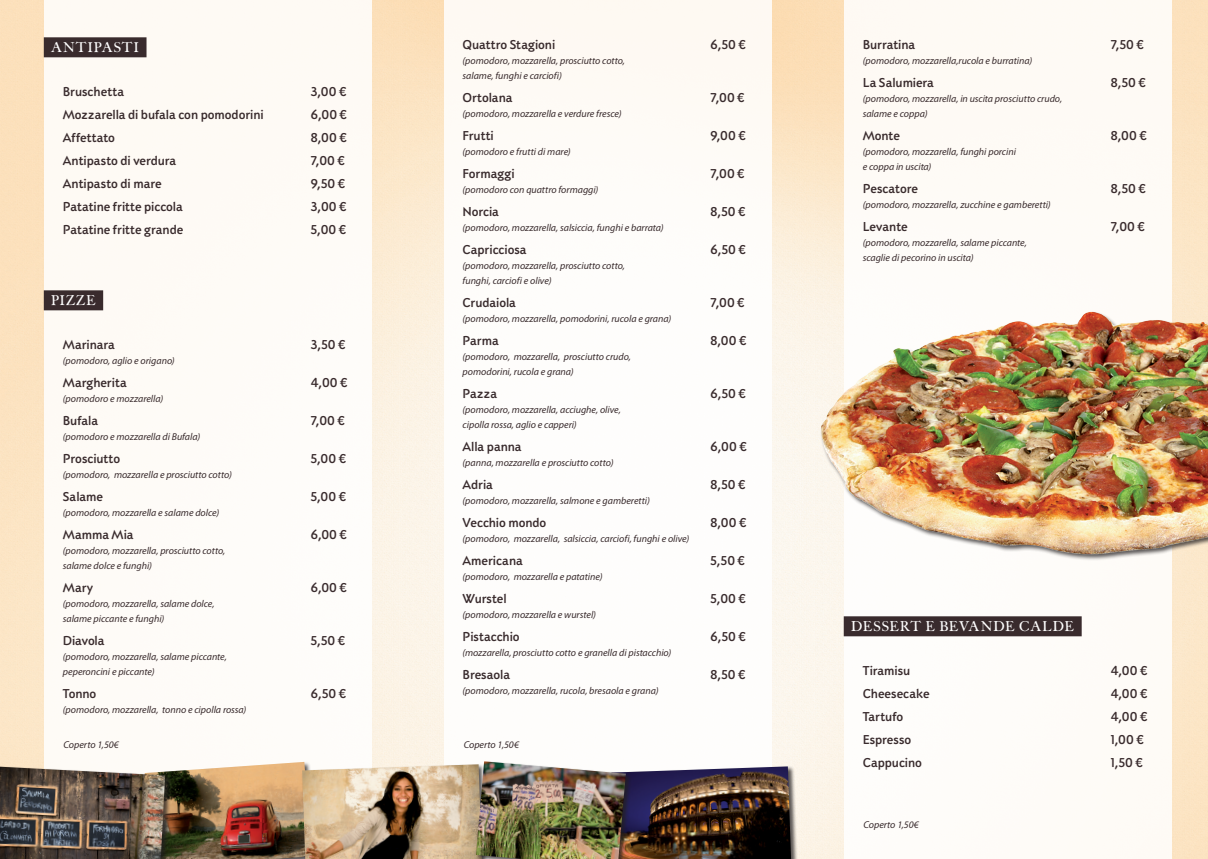
<style>
.page{position:relative;width:1208px;height:859px;background:#fff}
.page>*{position:absolute;margin:0;border:0;box-sizing:border-box;transform-origin:0 0}
.t1{font:15px "F Caslon Thirty ITC Std";letter-spacing:.03em;color:#fff}
.t2{font:500 14px "Adderville ITC Std";color:#392b2d}
.t3{font:italic 10px/15px "Myriad Pro";color:#392b2d}
</style>
<div class="page">
<div style="left:45px;top:0;width:327px;height:859px;background:#fefbf7"></div>
<div style="left:844px;top:0;width:328px;height:859px;background:#fefbf7"></div>
<div style="left:44px;top:37px;width:102px;height:20px;background:#392b2d"></div>
<div style="left:44px;top:290px;width:59px;height:20px;background:#392b2d"></div>
<div style="left:843px;top:616px;width:238px;height:20px;background:#392b2d"></div>
<img style="left:784px;top:298px;width:424px;height:279px">
<img style="left:171px;top:762px;width:137px;height:97px">
<img style="left:302px;top:764px;width:173px;height:95px">
<div style="left:610px;top:766px;width:187px;height:93px;background:#231f20;opacity:.75"></div>
<img style="left:632px;top:766px;width:159px;height:93px">
<div style="left:475px;top:761px;width:157px;height:98px;background:#231f20;opacity:.75"></div>
<img style="left:476px;top:761px;width:150px;height:98px">
<div style="left:0;top:766px;width:171px;height:93px;background:#231f20;opacity:.75"></div>
<img style="left:0;top:767px;width:165px;height:92px">
<h1 class="t1" style="left:51px;top:38px;width:90px">ANTIPASTI</h1>
<h2 class="t2" style="left:63px;top:84px;width:63px">Bruschetta</h2>
<h2 class="t2" style="left:311px;top:84px;width:37px">3,00 €</h2>
<h2 class="t2" style="left:63px;top:107px;width:202px">Mozzarella di bufala con pomodorini</h2>
<h2 class="t2" style="left:311px;top:107px;width:38px">6,00 €</h2>
<h2 class="t2" style="left:63px;top:130px;width:54px">Affettato</h2>
<h2 class="t2" style="left:311px;top:130px;width:37px">8,00 €</h2>
<h2 class="t2" style="left:63px;top:153px;width:115px">Antipasto di verdura</h2>
<h2 class="t2" style="left:311px;top:153px;width:36px">7,00 €</h2>
<h2 class="t2" style="left:63px;top:176px;width:100px">Antipasto di mare</h2>
<h2 class="t2" style="left:311px;top:176px;width:36px">9,50 €</h2>
<h2 class="t2" style="left:63px;top:199px;width:121px">Patatine fritte piccola</h2>
<h2 class="t2" style="left:311px;top:199px;width:37px">3,00 €</h2>
<h2 class="t2" style="left:63px;top:222px;width:122px">Patatine fritte grande</h2>
<h2 class="t2" style="left:311px;top:222px;width:37px">5,00 €</h2>
<h1 class="t1" style="left:51px;top:291px;width:47px">PIZZE</h1>
<h2 class="t2" style="left:63px;top:337px;width:54px">Marinara</h2>
<h2 class="t2" style="left:311px;top:337px;width:36px">3,50 €</h2>
<p class="t3" style="left:63px;top:353px;width:113px">(pomodoro, aglio e origano)</p>
<h2 class="t2" style="left:63px;top:375px;width:65px">Margherita</h2>
<h2 class="t2" style="left:311px;top:375px;width:38px">4,00 €</h2>
<p class="t3" style="left:63px;top:391px;width:102px">(pomodoro e mozzarella)</p>
<h2 class="t2" style="left:63px;top:413px;width:37px">Bufala</h2>
<h2 class="t2" style="left:311px;top:413px;width:36px">7,00 €</h2>
<p class="t3" style="left:63px;top:429px;width:139px">(pomodoro e mozzarella di Bufala)</p>
<h2 class="t2" style="left:63px;top:451px;width:59px">Prosciutto</h2>
<h2 class="t2" style="left:311px;top:451px;width:37px">5,00 €</h2>
<p class="t3" style="left:63px;top:467px;width:171px">(pomodoro, mozzarella e prosciutto cotto)</p>
<h2 class="t2" style="left:63px;top:489px;width:42px">Salame</h2>
<h2 class="t2" style="left:311px;top:489px;width:37px">5,00 €</h2>
<p class="t3" style="left:63px;top:505px;width:158px">(pomodoro, mozzarella e salame dolce)</p>
<h2 class="t2" style="left:63px;top:527px;width:72px">Mamma Mia</h2>
<h2 class="t2" style="left:311px;top:527px;width:38px">6,00 €</h2>
<p class="t3" style="left:63px;top:543px;width:164px">(pomodoro, mozzarella, prosciutto cotto, salame dolce e funghi)</p>
<h2 class="t2" style="left:63px;top:580px;width:32px">Mary</h2>
<h2 class="t2" style="left:311px;top:580px;width:38px">6,00 €</h2>
<p class="t3" style="left:63px;top:596px;width:153px">(pomodoro, mozzarella, salame dolce, salame piccante e funghi)</p>
<h2 class="t2" style="left:63px;top:633px;width:43px">Diavola</h2>
<h2 class="t2" style="left:311px;top:633px;width:36px">5,50 €</h2>
<p class="t3" style="left:63px;top:649px;width:166px">(pomodoro, mozzarella, salame piccante, peperoncini e piccante)</p>
<h2 class="t2" style="left:63px;top:686px;width:35px">Tonno</h2>
<h2 class="t2" style="left:311px;top:686px;width:37px">6,50 €</h2>
<p class="t3" style="left:63px;top:702px;width:185px">(pomodoro, mozzarella, tonno e cipolla rossa)</p>
<h2 class="t2" style="left:462px;top:37px;width:94px">Quattro Stagioni</h2>
<h2 class="t2" style="left:710px;top:37px;width:37px">6,50 €</h2>
<p class="t3" style="left:462px;top:53px;width:164px">(pomodoro, mozzarella, prosciutto cotto, salame, funghi e carciofi)</p>
<h2 class="t2" style="left:462px;top:90px;width:52px">Ortolana</h2>
<h2 class="t2" style="left:710px;top:90px;width:36px">7,00 €</h2>
<p class="t3" style="left:462px;top:106px;width:160px">(pomodoro, mozzarella e verdure fresce)</p>
<h2 class="t2" style="left:462px;top:128px;width:33px">Frutti</h2>
<h2 class="t2" style="left:710px;top:128px;width:37px">9,00 €</h2>
<p class="t3" style="left:462px;top:144px;width:110px">(pomodoro e frutti di mare)</p>
<h2 class="t2" style="left:462px;top:166px;width:54px">Formaggi</h2>
<h2 class="t2" style="left:710px;top:166px;width:36px">7,00 €</h2>
<p class="t3" style="left:462px;top:182px;width:137px">(pomodoro con quattro formaggi)</p>
<h2 class="t2" style="left:462px;top:204px;width:38px">Norcia</h2>
<h2 class="t2" style="left:710px;top:204px;width:37px">8,50 €</h2>
<p class="t3" style="left:462px;top:220px;width:203px">(pomodoro, mozzarella, salsiccia, funghi e barrata)</p>
<h2 class="t2" style="left:462px;top:242px;width:66px">Capricciosa</h2>
<h2 class="t2" style="left:710px;top:242px;width:37px">6,50 €</h2>
<p class="t3" style="left:462px;top:258px;width:164px">(pomodoro, mozzarella, prosciutto cotto, funghi, carciofi e olive)</p>
<h2 class="t2" style="left:462px;top:295px;width:55px">Crudaiola</h2>
<h2 class="t2" style="left:710px;top:295px;width:36px">7,00 €</h2>
<p class="t3" style="left:462px;top:311px;width:210px">(pomodoro, mozzarella, pomodorini, rucola e grana)</p>
<h2 class="t2" style="left:462px;top:333px;width:38px">Parma</h2>
<h2 class="t2" style="left:710px;top:333px;width:37px">8,00 €</h2>
<p class="t3" style="left:462px;top:349px;width:170px">(pomodoro, mozzarella, prosciutto crudo, pomodorini, rucola e grana)</p>
<h2 class="t2" style="left:462px;top:386px;width:36px">Pazza</h2>
<h2 class="t2" style="left:710px;top:386px;width:37px">6,50 €</h2>
<p class="t3" style="left:462px;top:402px;width:160px">(pomodoro, mozzarella, acciughe, olive, cipolla rossa, aglio e capperi)</p>
<h2 class="t2" style="left:462px;top:439px;width:61px">Alla panna</h2>
<h2 class="t2" style="left:710px;top:439px;width:38px">6,00 €</h2>
<p class="t3" style="left:462px;top:455px;width:152px">(panna, mozzarella e prosciutto cotto)</p>
<h2 class="t2" style="left:462px;top:477px;width:32px">Adria</h2>
<h2 class="t2" style="left:710px;top:477px;width:37px">8,50 €</h2>
<p class="t3" style="left:462px;top:493px;width:189px">(pomodoro, mozzarella, salmone e gamberetti)</p>
<h2 class="t2" style="left:462px;top:515px;width:85px">Vecchio mondo</h2>
<h2 class="t2" style="left:710px;top:515px;width:37px">8,00 €</h2>
<p class="t3" style="left:462px;top:531px;width:228px">(pomodoro, mozzarella, salsiccia, carciofi, funghi e olive)</p>
<h2 class="t2" style="left:462px;top:553px;width:62px">Americana</h2>
<h2 class="t2" style="left:710px;top:553px;width:36px">5,50 €</h2>
<p class="t3" style="left:462px;top:569px;width:141px">(pomodoro, mozzarella e patatine)</p>
<h2 class="t2" style="left:462px;top:591px;width:46px">Wurstel</h2>
<h2 class="t2" style="left:710px;top:591px;width:37px">5,00 €</h2>
<p class="t3" style="left:462px;top:607px;width:135px">(pomodoro, mozzarella e wurstel)</p>
<h2 class="t2" style="left:462px;top:629px;width:59px">Pistacchio</h2>
<h2 class="t2" style="left:710px;top:629px;width:37px">6,50 €</h2>
<p class="t3" style="left:462px;top:645px;width:210px">(mozzarella, prosciutto cotto e granella di pistacchio)</p>
<h2 class="t2" style="left:462px;top:667px;width:49px">Bresaola</h2>
<h2 class="t2" style="left:710px;top:667px;width:37px">8,50 €</h2>
<p class="t3" style="left:462px;top:683px;width:197px">(pomodoro, mozzarella, rucola, bresaola e grana)</p>
<p class="t3" style="left:64px;top:737px;width:57px">Coperto 1,50€</p>
<p class="t3" style="left:464px;top:737px;width:57px">Coperto 1,50€</p>
<h2 class="t2" style="left:862px;top:37px;width:54px">Burratina</h2>
<h2 class="t2" style="left:1110px;top:37px;width:35px">7,50 €</h2>
<p class="t3" style="left:862px;top:53px;width:171px">(pomodoro, mozzarella,rucola e burratina)</p>
<h2 class="t2" style="left:862px;top:75px;width:73px">La Salumiera</h2>
<h2 class="t2" style="left:1110px;top:75px;width:37px">8,50 €</h2>
<p class="t3" style="left:862px;top:91px;width:201px">(pomodoro, mozzarella, in uscita prosciutto crudo, salame e coppa)</p>
<h2 class="t2" style="left:862px;top:128px;width:39px">Monte</h2>
<h2 class="t2" style="left:1110px;top:128px;width:37px">8,00 €</h2>
<p class="t3" style="left:862px;top:144px;width:155px">(pomodoro, mozzarella, funghi porcini e coppa in uscita)</p>
<h2 class="t2" style="left:862px;top:181px;width:57px">Pescatore</h2>
<h2 class="t2" style="left:1110px;top:181px;width:37px">8,50 €</h2>
<p class="t3" style="left:862px;top:197px;width:189px">(pomodoro, mozzarella, zucchine e gamberetti)</p>
<h2 class="t2" style="left:862px;top:219px;width:46px">Levante</h2>
<h2 class="t2" style="left:1110px;top:219px;width:36px">7,00 €</h2>
<p class="t3" style="left:862px;top:235px;width:166px">(pomodoro, mozzarella, salame piccante, scaglie di pecorino in uscita)</p>
<h1 class="t1" style="left:850px;top:617px;width:225px">DESSERT E BEVANDE CALDE</h1>
<h2 class="t2" style="left:862px;top:663px;width:49px">Tiramisu</h2>
<h2 class="t2" style="left:1110px;top:663px;width:38px">4,00 €</h2>
<h2 class="t2" style="left:862px;top:686px;width:68px">Cheesecake</h2>
<h2 class="t2" style="left:1110px;top:686px;width:38px">4,00 €</h2>
<h2 class="t2" style="left:862px;top:709px;width:42px">Tartufo</h2>
<h2 class="t2" style="left:1110px;top:709px;width:38px">4,00 €</h2>
<h2 class="t2" style="left:862px;top:732px;width:50px">Espresso</h2>
<h2 class="t2" style="left:1110px;top:732px;width:35px">1,00 €</h2>
<h2 class="t2" style="left:862px;top:755px;width:61px">Cappucino</h2>
<h2 class="t2" style="left:1110px;top:755px;width:34px">1,50 €</h2>
<p class="t3" style="left:863px;top:817px;width:57px">Coperto 1,50€</p>
</div>
